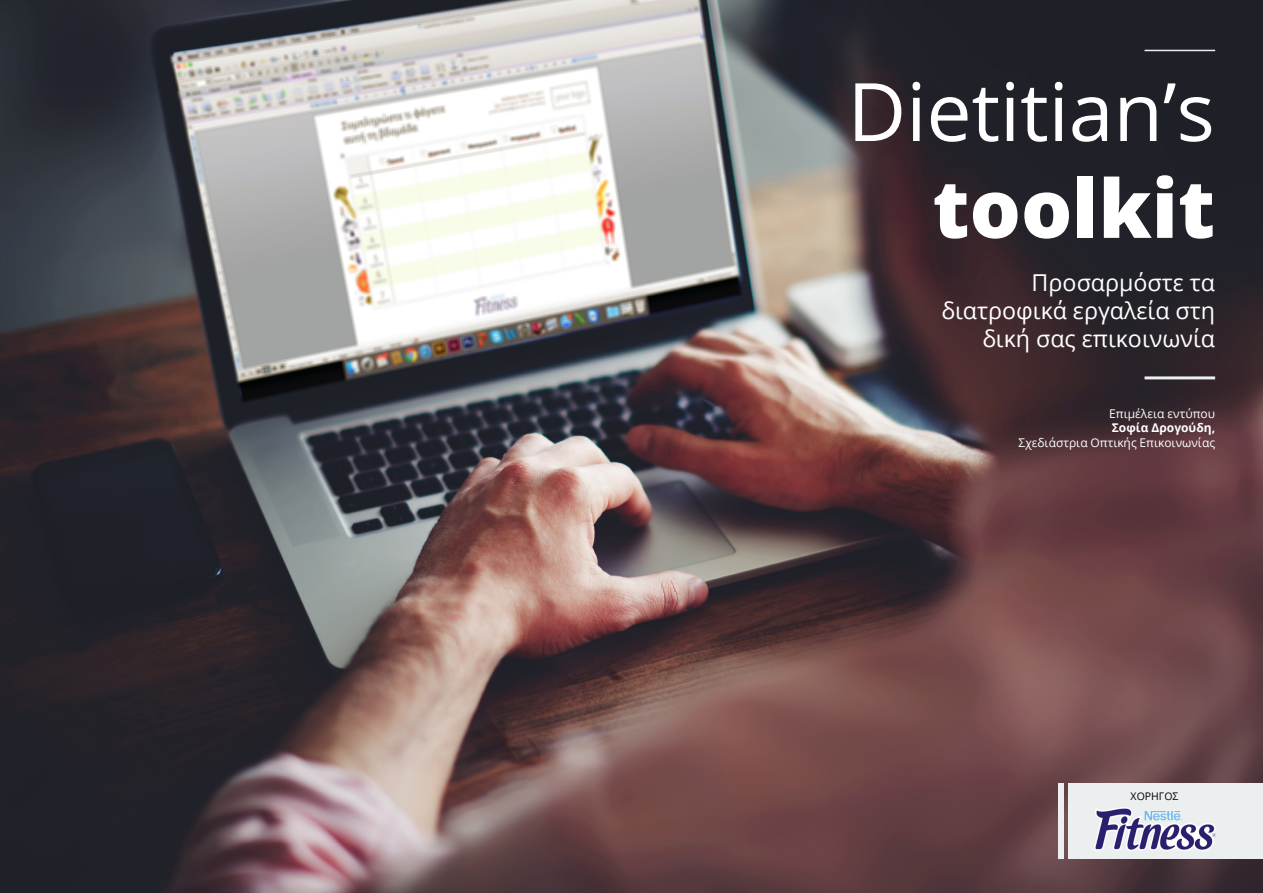
<style>
.page{position:relative;width:1263px;height:893px;background:#fff}
.page>*{position:absolute;margin:0;border:0;box-sizing:border-box;transform-origin:0 0}
.t1{font:80.7px "Open Sans";color:#fff}
.t2{font:800 80.7px "Open Sans";color:#fff}
.t3{font:23.25px/27.9px "Open Sans";color:#fff;text-align:right}
.t4{font:12px "Open Sans";color:#fff}
.t5{font:700 12px "Open Sans";color:#fff}
.t6{font:10.5px "Open Sans";color:#000}
</style>
<div class="page">
<img style="left:0;top:0;width:1263px;height:893px">
<div style="left:1069px;top:783px;width:194px;height:76px;background:#ebeff0"></div>
<div style="left:1058px;top:783px;width:5px;height:76px;background:#ebeff0"></div>
<img style="left:1094px;top:807px;width:121px;height:43px">
<hr style="left:1144px;top:50px;width:71px;height:1px;background:#ebeff0">
<hr style="left:1144px;top:376px;width:71px;height:3px;background:#ebeff0">
<h1 class="t1" style="left:847px;top:56px;width:369px">Dietitian’s</h1>
<h1 class="t2" style="left:932px;top:147px;width:284px">toolkit</h1>
<p class="t3" style="left:941px;top:268px;width:275px">Προσαρμόστε τα διατροφικά εργαλεία στη δική σας επικοινωνία</p>
<p class="t4" style="left:1109px;top:405px;width:107px">Επιμέλεια εντύπου</p>
<p class="t5" style="left:1112px;top:419px;width:105px">Σοφία Δρογούδη,</p>
<p class="t4" style="left:1018px;top:434px;width:198px">Σχεδιάστρια Οπτικής Επικοινωνίας</p>
<p class="t6" style="left:1131px;top:789px;width:49px">XOΡΗΓΟΣ</p>
</div>
